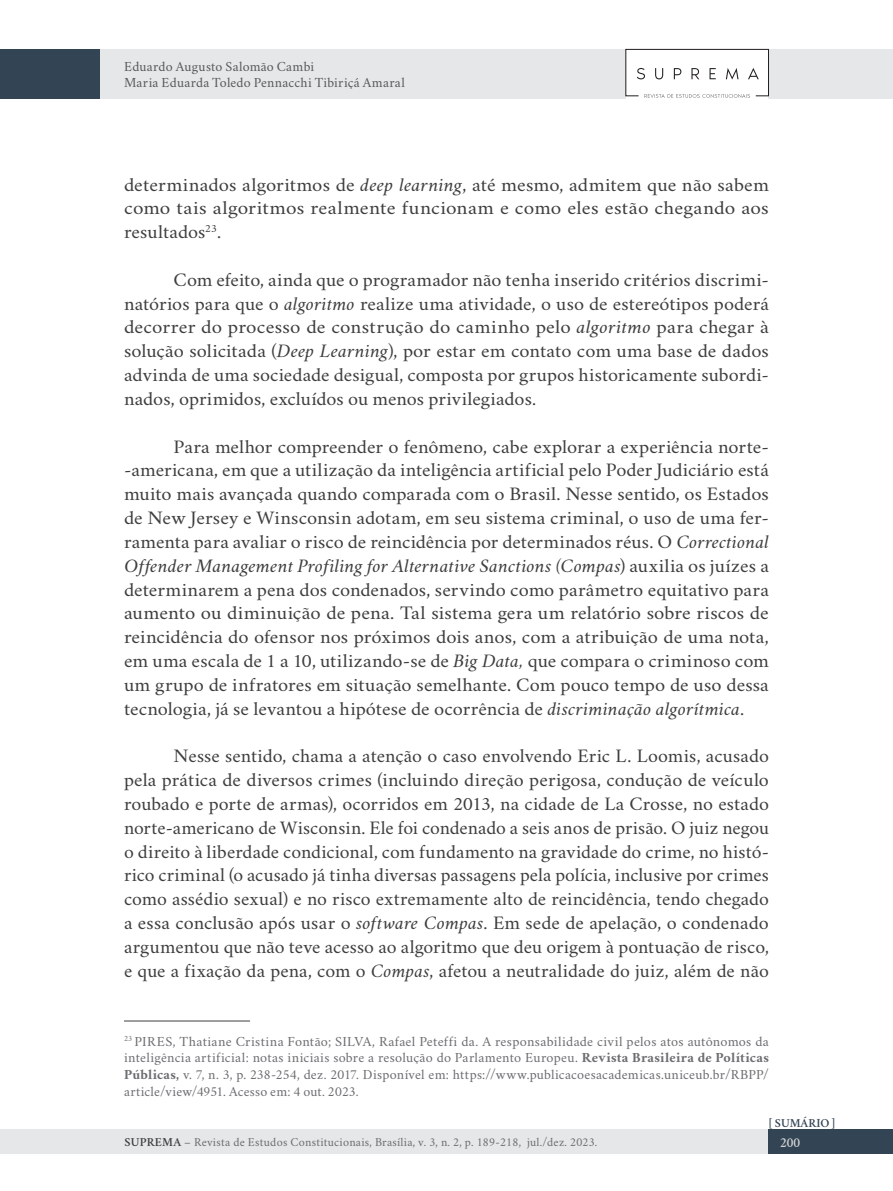
<style>
.page{position:relative;width:893px;height:1191px;background:#fff}
.page>*{position:absolute;margin:0;border:0;box-sizing:border-box;transform-origin:0 0}
.texto_corrido_pt{font:19.25px/23.8px "Crimson";letter-spacing:.005em;color:#3e3e3f;text-align:justify;scale:1.06 1}
.texto_corrido_pt-2{font:19.25px/23.8px "Crimson";letter-spacing:.005em;color:#3e3e3f;text-align:justify;scale:1.04 1}
.texto_corrido_pt-3{font:19.25px/23.8px "Crimson";letter-spacing:.005em;color:#3e3e3f;text-align:justify;scale:1.05 1}
.texto_corrido_pt-4{font:19.25px/23.8px "Crimson";letter-spacing:.005em;color:#3e3e3f;text-align:justify;scale:1.07 1}
.FOOTNOTE{font:14px/16.6px "Crimson";letter-spacing:.015em;color:#6c6d70;text-align:justify}
.t1{font:14px/15.8px "Crimson";letter-spacing:.02em;color:#57585a}
.t2{font:600 14px "Crimson";color:#d1d2d4}
.t3{font:12.25px "Crimson";letter-spacing:.02em;color:#6c6d70}
.t4{font:600 12.25px "Crimson";color:#334554}
.s1{font-style:italic}
.s2{font-weight:700}
.s3{font-weight:600;color:#3e3e3f}
</style>
<div class="page">
<div style="left:0;top:1129px;width:790px;height:25px;background:#e6e7e9"></div>
<div style="left:0;top:49px;width:892px;height:50px;background:#e6e7e9"></div>
<div style="left:768px;top:1129px;width:124px;height:25px;background:#334554"></div>
<div style="left:0;top:49px;width:99px;height:50px;background:#334554"></div>
<div style="left:626px;top:50px;width:142px;height:49px;background:#fff"></div>
<svg style="left:625px;top:48px;width:144px;height:50px"></svg>
<hr style="left:124px;top:1020px;width:126px;height:1px;background:#3e3e3f">
<p class="t1" style="left:124px;top:57px;width:282px">Eduardo Augusto Salomão Cambi<br>Maria Eduarda Toledo Pennacchi Tibiriçá Amaral</p>
<p class="texto_corrido_pt-4" style="left:124px;top:170px;width:604px">determinados algoritmos de <span class="s1">deep learning</span>, até mesmo, admitem que não sabem como tais algoritmos realmente funcionam e como eles estão chegando aos resultados<sup>23</sup>.</p>
<p class="texto_corrido_pt-3" style="left:124px;top:265px;width:616px;text-indent:50px">Com efeito, ainda que o programador não tenha inserido critérios discrimi&shy;natórios para que o <span class="s1">algoritmo</span> realize uma atividade, o uso de estereótipos poderá decorrer do processo de construção do caminho pelo <span class="s1">algoritmo</span> para chegar à solução solicitada (<span class="s1">Deep Learning</span>), por estar em contato com uma base de dados advinda de uma sociedade desigual, composta por grupos historicamente subordi&shy;nados, oprimidos, excluídos ou menos privilegiados.</p>
<p class="texto_corrido_pt" style="left:124px;top:432px;width:610px;text-indent:50px">Para melhor compreender o fenômeno, cabe explorar a experiência norte--americana, em que a utilização da inteligência artificial pelo Poder Judiciário está muito mais avançada quando comparada com o Brasil. Nesse sentido, os Estados de New Jersey e Winsconsin adotam, em seu sistema criminal, o uso de uma fer&shy;ramenta para avaliar o risco de reincidência por determinados réus. O <span class="s1">Correctional Offender Management Profiling for Alternative Sanctions (Compas</span>) auxilia os juízes a determinarem a pena dos condenados, servindo como parâmetro equitativo para aumento ou diminuição de pena. Tal sistema gera um relatório sobre riscos de reincidência do ofensor nos próximos dois anos, com a atribuição de uma nota, em uma escala de 1 a 10, utilizando-se de <span class="s1">Big Data,</span> que compara o criminoso com um grupo de infratores em situação semelhante. Com pouco tempo de uso dessa tecnologia, já se levantou a hipótese de ocorrência de <span class="s1">discriminação algorítmica</span>.</p>
<p class="texto_corrido_pt-2" style="left:124px;top:741px;width:622px;text-indent:50px">Nesse sentido, chama a atenção o caso envolvendo Eric L. Loomis, acusado pela prática de diversos crimes (incluindo direção perigosa, condução de veículo roubado e porte de armas), ocorridos em 2013, na cidade de La Crosse, no estado norte-americano de Wisconsin. Ele foi condenado a seis anos de prisão. O juiz negou o direito à liberdade condicional, com fundamento na gravidade do crime, no histó&shy;rico criminal (o acusado já tinha diversas passagens pela polícia, inclusive por crimes como assédio sexual) e no risco extremamente alto de reincidência, tendo chegado a essa conclusão após usar o <span class="s1">software Compas</span>. Em sede de apelação, o condenado argumentou que não teve acesso ao algoritmo que deu origem à pontuação de risco, e que a fixação da pena, com o <span class="s1">Compas</span>, afetou a neutralidade do juiz, além de não</p>
<p class="FOOTNOTE" style="left:124px;top:1031px;width:646px"><sup>23</sup> PIRES, Thatiane Cristina Fontão; SILVA, Rafael Peteffi da. A responsabilidade civil pelos atos autônomos da inteligência artificial: notas iniciais sobre a resolução do Parlamento Europeu. <span class="s2">Revista Brasileira de Políticas Públicas,</span> v. 7, n. 3, p. 238-254, dez. 2017. Disponível em: https://www.publicacoesacademicas.uniceub.br/RBPP/ article/view/4951. Acesso em: 4 out. 2023.</p>
<p class="t4" style="left:769px;top:1114px;width:68px">[ SUMÁRIO ]</p>
<p class="t3" style="left:125px;top:1132px;width:474px"><span class="s3">SUPREMA</span> – Revista de Estudos Constitucionais, Brasília, v. 3, n. 2, p. 189-218, jul./dez. 2023.</p>
<p class="t2" style="left:780px;top:1132px;width:21px">200</p>
</div>
